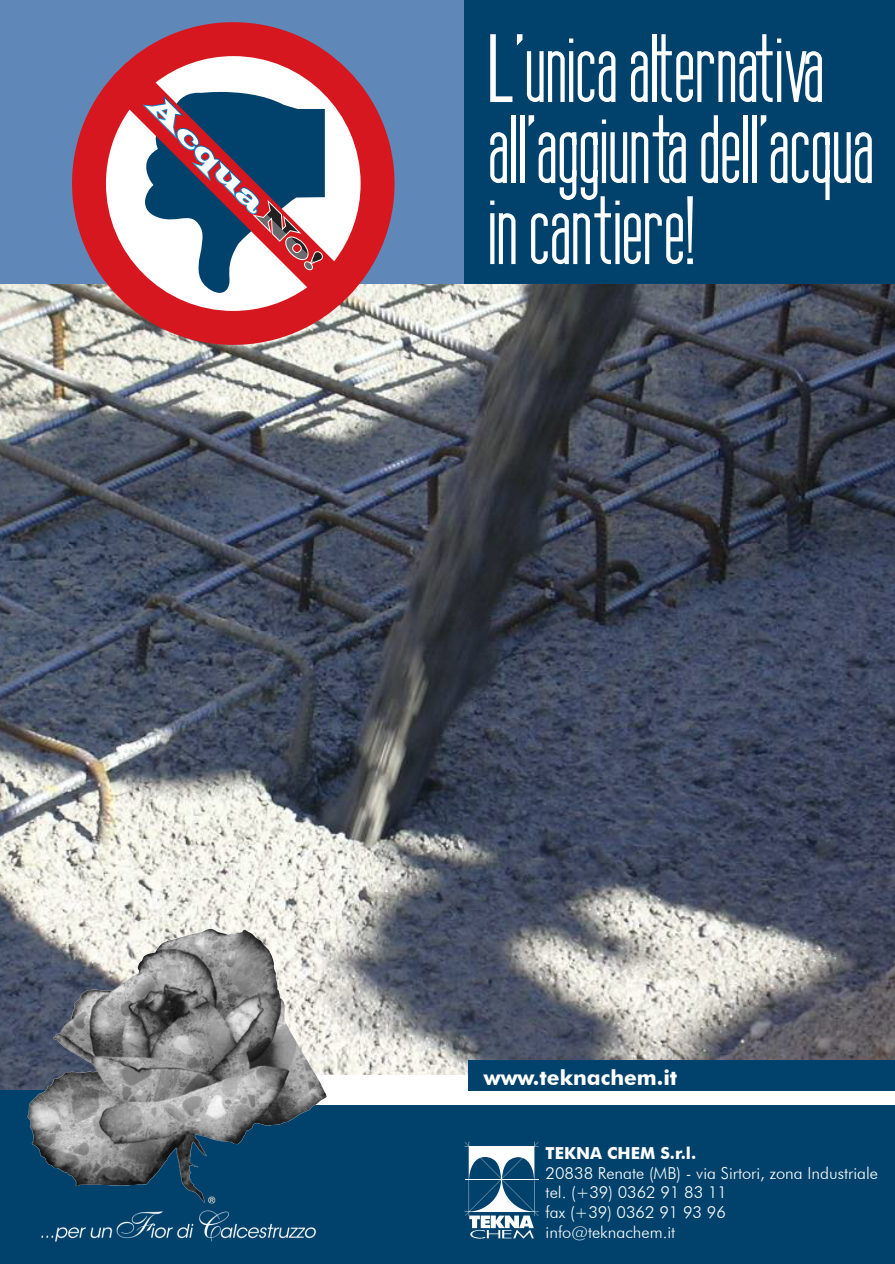
<style>
.page{position:relative;width:895px;height:1264px;background:#fff}
.page>*{position:absolute;margin:0;border:0;box-sizing:border-box;transform-origin:0 0}
.t1{font:79.05px/81px "seattlesans";color:#fff}
.t2{font:700 21px "Futura BT";color:#fff}
.t3{font:300 16.5px/19.8px "Futura BT";color:#fff}
.t4{font:700 16.5px "Futura BT";color:#fff}
</style>
<div class="page">
<img style="left:0;top:283px;width:895px;height:807px">
<div style="left:0;top:0;width:478px;height:283px;background:#5f87b8"></div>
<div style="left:0;top:1090px;width:895px;height:173px;background:#00426b"></div>
<div style="left:257px;top:1075px;width:638px;height:29px;background:#fff"></div>
<svg style="left:464px;top:1141px;width:75px;height:97px"></svg>
<img style="left:25px;top:923px;width:302px;height:319px">
<div style="left:469px;top:1060px;width:426px;height:30px;background:#00426b"></div>
<div style="left:464px;top:0;width:431px;height:283px;background:#00426b"></div>
<svg style="left:72px;top:22px;width:323px;height:323px"></svg>
<svg style="left:143px;top:92px;width:182px;height:201px;background:#7a788e"></svg>
<h1 class="t1" style="left:488px;top:25px;width:387px">L’unica alternativa all’aggiunta dell’acqua in cantiere!</h1>
<p class="t2" style="left:484px;top:1064px;width:195px">www.teknachem.it</p>
<p class="t4" style="left:546px;top:1142px;width:152px">TEKNA CHEM S.r.l.</p>
<p class="t3" style="left:546px;top:1162px;width:334px">20838 Renate (MB) - via Sirtori, zona Industriale tel. (+39) 0362 91 83 11<br>fax (+39) 0362 91 93 96<br>info@teknachem.it</p>
</div>
